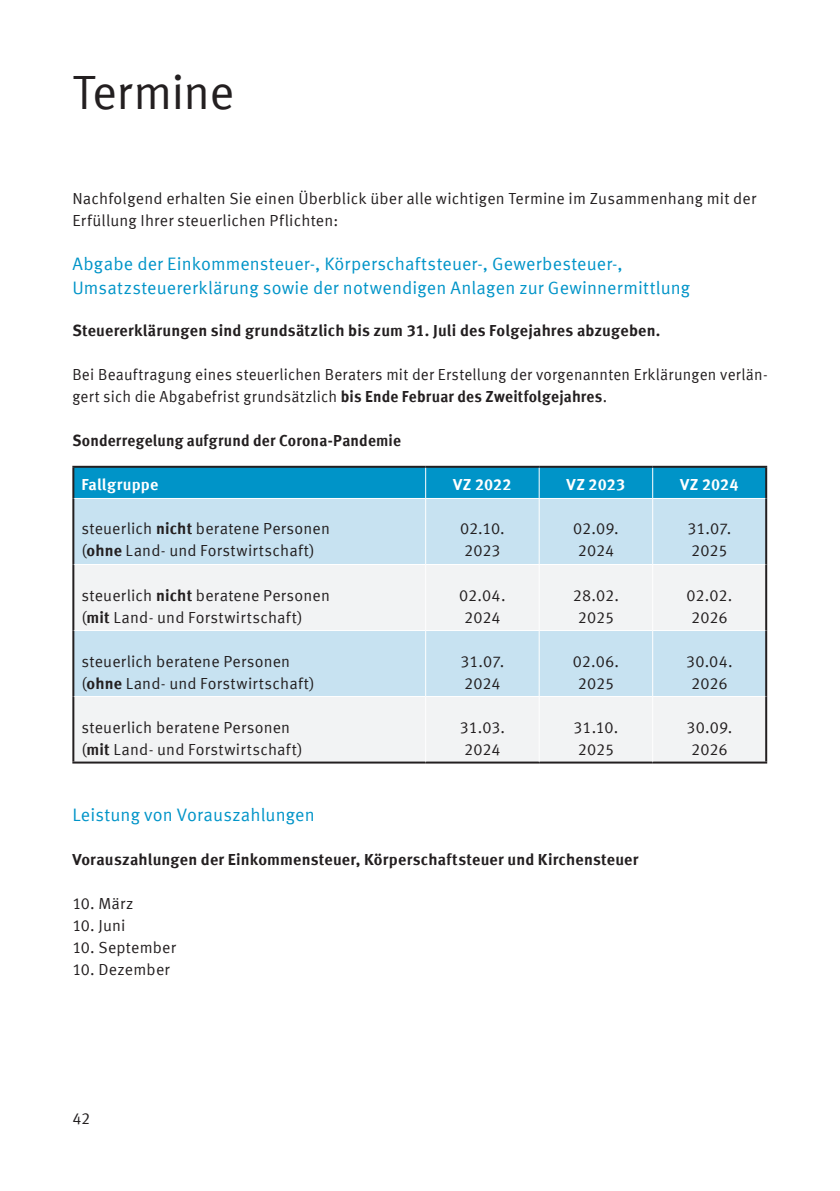
<style>
.page{position:relative;width:840px;height:1191px;background:#fff}
.page>*{position:absolute;margin:0;border:0;box-sizing:border-box;transform-origin:0 0}
.t1{font:48px "Meta Offc Pro Norm";letter-spacing:-.015em;color:#231f20}
.t2{font:18px/24px "Meta Offc Pro Norm";letter-spacing:.01em;color:#0094c8}
.Text_9pt_zab_12pt{font:16px/22px "Meta Offc Pro Norm";letter-spacing:.01em;color:#231f20}
.Text_9pt_zab_12pt-2{font:16px/22px "Meta Offc Pro Norm";letter-spacing:.01em;color:#231f20;scale:.96 1}
.t3{font:700 16px "Meta Offc Pro";letter-spacing:.01em;color:#231f20}
.t4{font:700 16px "Meta Offc Pro";letter-spacing:.01em;color:#231f20;scale:.96 1}
.Text_9pt_zab_12pt-3{font:700 16px "Meta Offc Pro";letter-spacing:.01em;color:#fff}
.s1{font-family:"Meta Offc Pro";font-weight:700}
</style>
<div class="page">
<div style="left:74px;top:468px;width:690px;height:30px;background:#0094c8"></div>
<div style="left:74px;top:499px;width:690px;height:65px;background:#c7e2f1"></div>
<svg style="left:74px;top:565px;width:690px;height:196px;fill:#f2f3f4"></svg>
<hr style="left:72px;top:466px;width:353px;height:2px;background:#231f20">
<hr style="left:72px;top:468px;width:2px;height:30px;background:#231f20">
<hr style="left:425px;top:466px;width:114px;height:2px;background:#231f20">
<hr style="left:539px;top:466px;width:113px;height:2px;background:#231f20">
<hr style="left:652px;top:466px;width:114px;height:2px;background:#231f20">
<hr style="left:764px;top:468px;width:2px;height:30px;background:#231f20">
<hr style="left:72px;top:498px;width:2px;height:66px;background:#231f20">
<hr style="left:764px;top:498px;width:2px;height:66px;background:#231f20">
<hr style="left:72px;top:564px;width:2px;height:66px;background:#231f20">
<hr style="left:764px;top:564px;width:2px;height:66px;background:#231f20">
<hr style="left:72px;top:630px;width:2px;height:66px;background:#231f20">
<hr style="left:764px;top:630px;width:2px;height:66px;background:#231f20">
<hr style="left:72px;top:696px;width:2px;height:65px;background:#231f20">
<hr style="left:764px;top:696px;width:2px;height:65px;background:#231f20">
<hr style="left:72px;top:761px;width:353px;height:2px;background:#231f20">
<hr style="left:425px;top:761px;width:114px;height:2px;background:#231f20">
<hr style="left:539px;top:761px;width:113px;height:2px;background:#231f20">
<hr style="left:652px;top:761px;width:114px;height:2px;background:#231f20">
<hr style="left:425px;top:468px;width:1px;height:30px;background:#fff">
<hr style="left:538px;top:468px;width:1px;height:30px;background:#fff">
<hr style="left:651px;top:468px;width:1px;height:30px;background:#fff">
<hr style="left:425px;top:499px;width:1px;height:65px;background:#fff">
<hr style="left:538px;top:499px;width:1px;height:65px;background:#fff">
<hr style="left:651px;top:499px;width:1px;height:65px;background:#fff">
<hr style="left:425px;top:565px;width:1px;height:65px;background:#fff">
<hr style="left:538px;top:565px;width:1px;height:65px;background:#fff">
<hr style="left:651px;top:565px;width:1px;height:65px;background:#fff">
<hr style="left:74px;top:630px;width:351px;height:1px;background:#fff">
<hr style="left:425px;top:630px;width:114px;height:1px;background:#fff">
<hr style="left:425px;top:631px;width:1px;height:65px;background:#fff">
<hr style="left:539px;top:630px;width:113px;height:1px;background:#fff">
<hr style="left:538px;top:631px;width:1px;height:65px;background:#fff">
<hr style="left:652px;top:630px;width:112px;height:1px;background:#fff">
<hr style="left:651px;top:631px;width:1px;height:65px;background:#fff">
<hr style="left:74px;top:696px;width:351px;height:1px;background:#fff">
<hr style="left:425px;top:696px;width:114px;height:1px;background:#fff">
<hr style="left:425px;top:697px;width:1px;height:64px;background:#fff">
<hr style="left:539px;top:696px;width:113px;height:1px;background:#fff">
<hr style="left:538px;top:697px;width:1px;height:64px;background:#fff">
<hr style="left:652px;top:696px;width:112px;height:1px;background:#fff">
<hr style="left:651px;top:697px;width:1px;height:64px;background:#fff">
<h2 class="t1" style="left:72px;top:56px;width:164px">Termine</h2>
<p class="Text_9pt_zab_12pt" style="left:72px;top:187px;width:685px">Nachfolgend erhalten Sie einen Überblick über alle wichtigen Termine im Zusammenhang mit der<br>Erfüllung Ihrer steuerlichen Pflichten:</p>
<h3 class="t2" style="left:72px;top:251px;width:619px">Abgabe der Einkommensteuer-, Körperschaftsteuer-, Gewerbesteuer-,<br>Umsatzsteuererklärung sowie der notwendigen Anlagen zur Gewinnermittlung</h3>
<p class="t3" style="left:72px;top:318px;width:589px">Steuererklärungen sind grundsätzlich bis zum 31. Juli des Folgejahres abzugeben.</p>
<p class="Text_9pt_zab_12pt-2" style="left:72px;top:363px;width:725px">Bei Beauftragung eines steuerlichen Beraters mit der Erstellung der vorgenannten Erklärungen verlän&shy;gert sich die Abgabefrist grundsätzlich <span class="s1">bis Ende Februar des Zweitfolgejahres</span>.</p>
<p class="t4" style="left:72px;top:428px;width:344px">Sonderregelung aufgrund der Corona-Pandemie</p>
<p class="Text_9pt_zab_12pt-3" style="left:81px;top:472px;width:78px">Fallgruppe</p>
<p class="Text_9pt_zab_12pt-3" style="left:453px;top:472px;width:60px">VZ 2022</p>
<p class="Text_9pt_zab_12pt-3" style="left:566px;top:472px;width:60px">VZ 2023</p>
<p class="Text_9pt_zab_12pt-3" style="left:679px;top:472px;width:60px">VZ 2024</p>
<p class="Text_9pt_zab_12pt" style="left:81px;top:517px;width:250px">steuerlich <span class="s1">nicht</span> beratene Personen (<span class="s1">ohne</span> Land- und Forstwirtschaft)</p>
<p class="Text_9pt_zab_12pt" style="left:460px;top:517px;width:46px">02.10.<br>2023</p>
<p class="Text_9pt_zab_12pt" style="left:573px;top:517px;width:47px">02.09.<br>2024</p>
<p class="Text_9pt_zab_12pt" style="left:687px;top:517px;width:45px">31.07.<br>2025</p>
<p class="Text_9pt_zab_12pt" style="left:81px;top:583px;width:250px">steuerlich <span class="s1">nicht</span> beratene Personen (<span class="s1">mit</span> Land- und Forstwirtschaft)</p>
<p class="Text_9pt_zab_12pt" style="left:459px;top:583px;width:48px">02.04.</p>
<p class="Text_9pt_zab_12pt" style="left:572px;top:583px;width:48px">28.02.</p>
<p class="Text_9pt_zab_12pt" style="left:577px;top:605px;width:38px">2025</p>
<p class="Text_9pt_zab_12pt" style="left:686px;top:583px;width:47px">02.02.</p>
<p class="Text_9pt_zab_12pt" style="left:690px;top:605px;width:38px">2026</p>
<p class="Text_9pt_zab_12pt" style="left:464px;top:605px;width:38px">2024</p>
<p class="Text_9pt_zab_12pt" style="left:81px;top:649px;width:210px">steuerlich beratene Personen</p>
<p class="Text_9pt_zab_12pt" style="left:81px;top:671px;width:235px">(<span class="s1">ohne</span> Land- und Forstwirtschaft)</p>
<p class="Text_9pt_zab_12pt" style="left:460px;top:649px;width:45px">31.07.</p>
<p class="Text_9pt_zab_12pt" style="left:464px;top:671px;width:38px">2024</p>
<p class="Text_9pt_zab_12pt" style="left:572px;top:649px;width:48px">02.06.</p>
<p class="Text_9pt_zab_12pt" style="left:577px;top:671px;width:38px">2025</p>
<p class="Text_9pt_zab_12pt" style="left:685px;top:649px;width:48px">30.04.</p>
<p class="Text_9pt_zab_12pt" style="left:690px;top:671px;width:38px">2026</p>
<p class="Text_9pt_zab_12pt" style="left:81px;top:715px;width:210px">steuerlich beratene Personen</p>
<p class="Text_9pt_zab_12pt" style="left:81px;top:737px;width:222px">(<span class="s1">mit</span> Land- und Forstwirtschaft)</p>
<p class="Text_9pt_zab_12pt" style="left:459px;top:715px;width:47px">31.03.</p>
<p class="Text_9pt_zab_12pt" style="left:464px;top:737px;width:38px">2024</p>
<p class="Text_9pt_zab_12pt" style="left:573px;top:715px;width:46px">31.10.</p>
<p class="Text_9pt_zab_12pt" style="left:577px;top:737px;width:38px">2025</p>
<p class="Text_9pt_zab_12pt" style="left:686px;top:715px;width:47px">30.09.</p>
<p class="Text_9pt_zab_12pt" style="left:690px;top:737px;width:38px">2026</p>
<h3 class="t2" style="left:72px;top:801px;width:244px">Leistung von Vorauszahlungen</h3>
<p class="t3" style="left:72px;top:846px;width:567px">Vorauszahlungen der Einkommensteuer, Körperschaftsteuer und Kirchensteuer</p>
<p class="Text_9pt_zab_12pt" style="left:72px;top:891px;width:63px">10. März</p>
<p class="Text_9pt_zab_12pt" style="left:72px;top:913px;width:55px">10. Juni</p>
<p class="Text_9pt_zab_12pt" style="left:72px;top:935px;width:105px">10. September</p>
<p class="Text_9pt_zab_12pt" style="left:72px;top:957px;width:99px">10. Dezember</p>
<p class="Text_9pt_zab_12pt" style="left:72px;top:1106px;width:19px">42</p>
</div>
